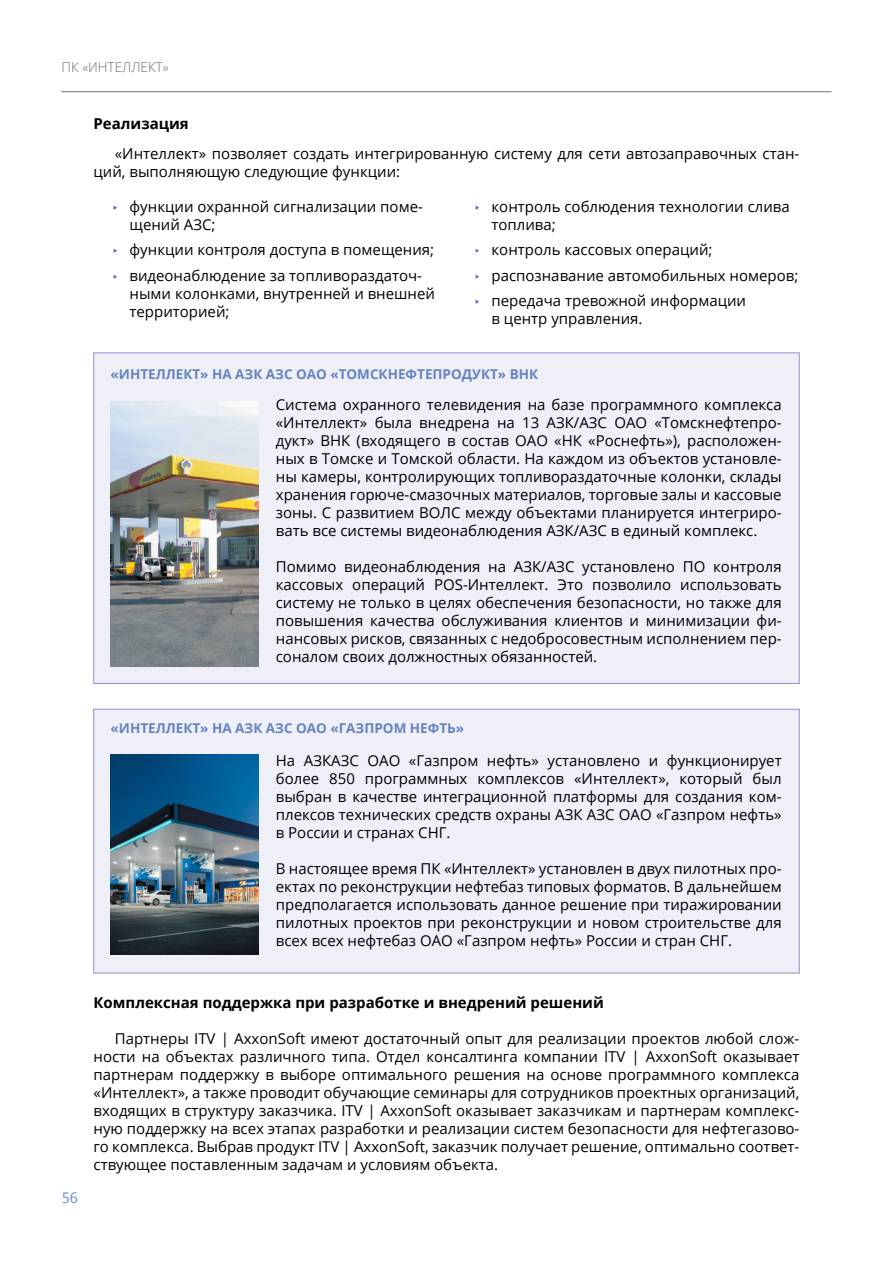
<style>
.page{position:relative;width:893px;height:1263px;background:#fff}
.page>*{position:absolute;margin:0;border:0;box-sizing:border-box;transform-origin:0 0}
.t1{font:15px/18px "Open Sans";color:#000}
.t2{font:700 15px "Open Sans";color:#000}
.t3{font:15px "Segoe UI";color:#638dc9}
.t4{font:700 13.5px "Open Sans";color:#6583c2}
.t5{font:300 13.5px "Open Sans";color:#6d6e71}
.s1{font-family:"SFUI Text";font-weight:300;color:#4b5eaa}
</style>
<div class="page">
<hr style="left:62px;top:91px;width:769px;height:1px;background:#6d6e71">
<div style="left:94px;top:709px;width:705px;height:264px;background:#efeff8;border:1px solid #8b93c9"></div>
<div style="left:94px;top:353px;width:705px;height:331px;background:#efeff8;border:1px solid #8b93c9"></div>
<img style="left:111px;top:402px;width:147px;height:264px">
<img style="left:111px;top:754px;width:147px;height:201px">
<p class="t5" style="left:62px;top:58px;width:109px">ПК «ИНТЕЛЛЕКТ»</p>
<p class="t2" style="left:94px;top:113px;width:97px">Реализация</p>
<p class="t1" style="left:94px;top:145px;width:707px;text-indent:21px">«Интеллект» позволяет создать интегрированную систему для сети автозаправочных стан&shy;ций, выполняющую следующие функции:</p>
<p class="t1" style="left:130px;top:197px;width:295px;text-indent:-18px"><span class="s1">‣</span> функции охранной сигнализации поме&shy;щений АЗС;</p>
<p class="t1" style="left:112px;top:237px;width:324px;line-height:25.5px"><span class="s1">‣</span> функции контроля доступа в помещения; <span class="s1">‣</span> видеонаблюдение за топливораздаточ-</p>
<p class="t1" style="left:130px;top:284px;width:307px">ными колонками, внутренней и внешней территорией;</p>
<p class="t1" style="left:491px;top:197px;width:300px;text-indent:-18px"><span class="s1">‣</span> контроль соблюдения технологии слива топлива;</p>
<p class="t1" style="left:473px;top:237px;width:326px;line-height:25.5px"><span class="s1">‣</span> контроль кассовых операций;<br><span class="s1">‣</span> распознавание автомобильных номеров; <span class="s1">‣</span> передача тревожной информации</p>
<p class="t1" style="left:491px;top:309px;width:153px">в центр управления.</p>
<p class="t4" style="left:111px;top:365px;width:429px">«ИНТЕЛЛЕКТ» НА АЗК АЗС ОАО «ТОМСКНЕФТЕПРОДУКТ» ВНК</p>
<p class="t1" style="left:276px;top:395px;width:507px;text-align:justify">Система охранного телевидения на базе программного комплекса «Интеллект» была внедрена на 13 АЗК/АЗС ОАО «Томскнефтепро&shy;дукт» ВНК (входящего в состав ОАО «НК «Роснефть»), расположен&shy;ных в Томске и Томской области. На каждом из объектов установле&shy;ны камеры, контролирующих топливораздаточные колонки, склады хранения горюче-смазочных материалов, торговые залы и кассовые зоны. С развитием ВОЛС между объектами планируется интегриро&shy;вать все системы видеонаблюдения АЗК/АЗС в единый комплекс.</p>
<p class="t1" style="left:276px;top:557px;width:507px;text-align:justify">Помимо видеонаблюдения на АЗК/АЗС установлено ПО контроля кассовых операций POS-Интеллект. Это позволило использовать систему не только в целях обеспечения безопасности, но также для повышения качества обслуживания клиентов и минимизации фи&shy;нансовых рисков, связанных с недобросовестным исполнением пер&shy;соналом своих должностных обязанностей.</p>
<p class="t4" style="left:111px;top:719px;width:355px">«ИНТЕЛЛЕКТ» НА АЗК АЗС ОАО «ГАЗПРОМ НЕФТЬ»</p>
<p class="t1" style="left:276px;top:751px;width:507px;text-align:justify">На АЗКАЗС ОАО «Газпром нефть» установлено и функционирует более 850 программных комплексов «Интеллект», который был выбран в качестве интеграционной платформы для создания ком&shy;плексов технических средств охраны АЗК АЗС ОАО «Газпром нефть» в России и странах СНГ.</p>
<p class="t1" style="left:276px;top:859px;width:507px;text-align:justify">В настоящее время ПК «Интеллект» установлен в двух пилотных про&shy;ектах по реконструкции нефтебаз типовых форматов. В дальнейшем предполагается использовать данное решение при тиражировании пилотных проектов при реконструкции и новом строительстве для всех всех нефтебаз ОАО «Газпром нефть» России и стран СНГ.</p>
<p class="t3" style="left:62px;top:1187px;width:18px">56</p>
<p class="t2" style="left:94px;top:992px;width:512px">Комплексная поддержка при разработке и внедрений решений</p>
<p class="t1" style="left:94px;top:1029px;width:707px;text-align:justify;text-indent:21px">Партнеры ITV | AxxonSoft имеют достаточный опыт для реализации проектов любой слож&shy;ности на объектах различного типа. Отдел консалтинга компании ITV | AxxonSoft оказывает партнерам поддержку в выборе оптимального решения на основе программного комплекса «Интеллект», а также проводит обучающие семинары для сотрудников проектных организаций, входящих в структуру заказчика. ITV | AxxonSoft оказывает заказчикам и партнерам комплекс&shy;ную поддержку на всех этапах разработки и реализации систем безопасности для нефтегазово&shy;го комплекса. Выбрав продукт ITV | AxxonSoft, заказчик получает решение, оптимально соответ&shy;ствующее поставленным задачам и условиям объекта.</p>
</div>
